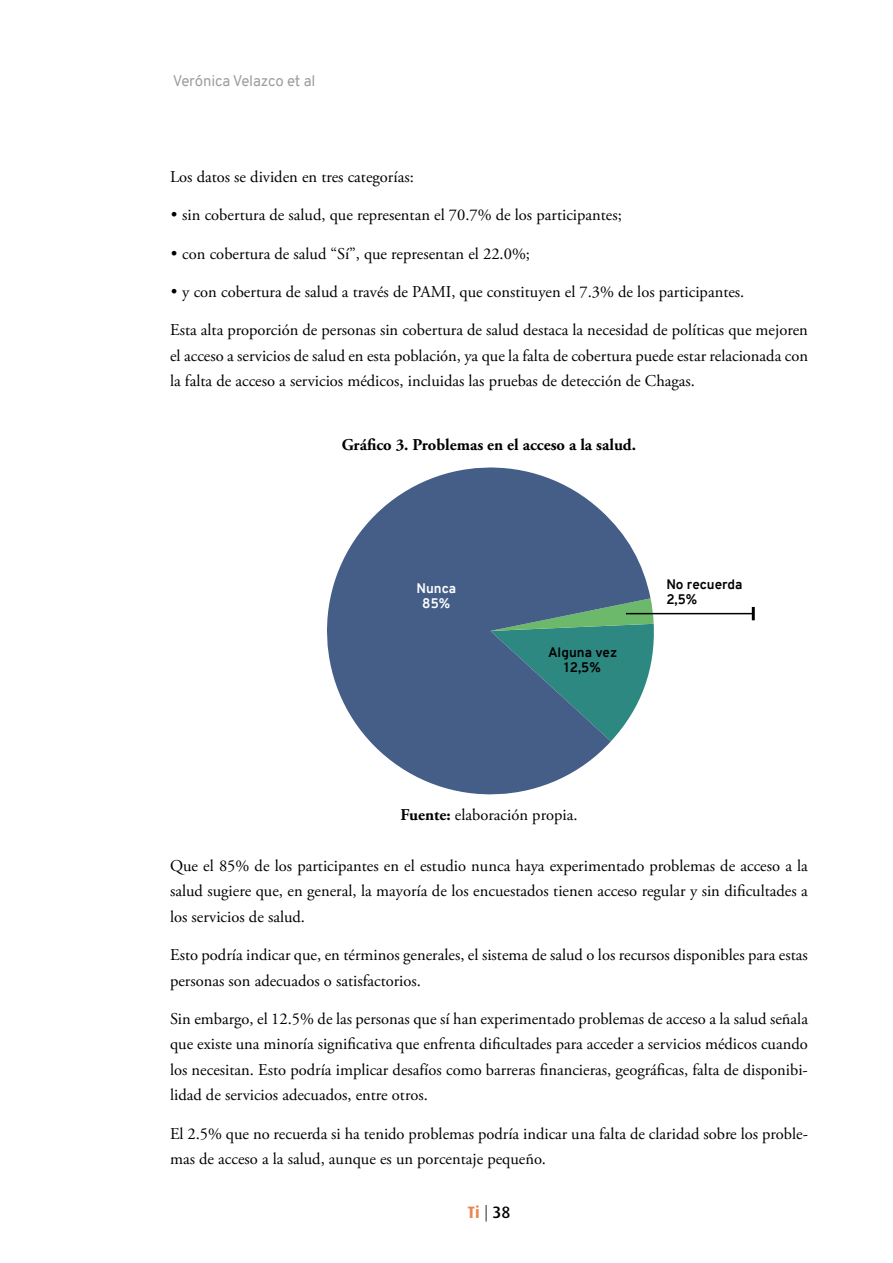
<style>
.page{position:relative;width:893px;height:1263px;background:#fff}
.page>*{position:absolute;margin:0;border:0;box-sizing:border-box;transform-origin:0 0}
.t1{font:16.5px/25.5px "Adobe Garamond Pro";color:#000;text-align:justify}
.t2{font:700 16.5px "Adobe Garamond Pro";color:#000}
.t3{font:700 16.5px "Dax";color:#eb8550}
.t4{font:15px "Overpass";letter-spacing:-.01em;color:#9d9d9c}
.t5{font:700 13.5px/15px "Overpass";color:#000}
.t6{font:700 13.5px/15px "Overpass";color:#fff;text-align:center}
.s1{font-family:"Gotham";font-weight:500}
.s2{font-weight:700}
.s3{font-weight:300;color:#000}
.s4{font-weight:500;color:#000}
</style>
<div class="page">
<svg style="left:651px;top:601px;width:5px;height:62px"></svg>
<svg style="left:327px;top:467px;width:324px;height:328px;fill:#445e88"></svg>
<hr style="left:626px;top:613px;width:127px;height:1px;background:#000">
<svg style="left:752px;top:607px;width:3px;height:13px"></svg>
<p class="t4" style="left:173px;top:71px;width:144px">Verónica Velazco et al</p>
<p class="t1" style="left:170px;top:165px;width:245px">Los datos se dividen en tres categorías:</p>
<p class="t1" style="left:170px;top:203px;width:453px"><span class="s1">•</span> sin cobertura de salud, que representan el 70.7% de los participantes;</p>
<p class="t1" style="left:170px;top:241px;width:361px"><span class="s1">•</span> con cobertura de salud “Sí”, que representan el 22.0%;</p>
<p class="t1" style="left:170px;top:279px;width:576px"><span class="s1">•</span> y con cobertura de salud a través de PAMI, que constituyen el 7.3% de los participantes.</p>
<p class="t1" style="left:170px;top:318px;width:639px">Esta alta proporción de personas sin cobertura de salud destaca la necesidad de políticas que mejoren el acceso a servicios de salud en esta población, ya que la falta de cobertura puede estar relacionada con la falta de acceso a servicios médicos, incluidas las pruebas de detección de Chagas.</p>
<p class="t2" style="left:342px;top:435px;width:296px">Gráfico 3. Problemas en el acceso a la salud.</p>
<p class="t6" style="left:416px;top:580px;width:41px">Nunca<br>85%</p>
<p class="t5" style="left:666px;top:577px;width:78px">No recuerda<br>2,5%</p>
<p class="t5" style="left:548px;top:644px;width:71px;text-align:center">Alguna vez<br>12,5%</p>
<p class="t1" style="left:401px;top:802px;width:178px"><span class="s2">Fuente:</span> elaboración propia.</p>
<p class="t1" style="left:170px;top:853px;width:639px">Que el 85% de los participantes en el estudio nunca haya experimentado problemas de acceso a la salud sugiere que, en general, la mayoría de los encuestados tienen acceso regular y sin dificultades a los servicios de salud.</p>
<p class="t1" style="left:170px;top:942px;width:639px">Esto podría indicar que, en términos generales, el sistema de salud o los recursos disponibles para estas personas son adecuados o satisfactorios.</p>
<p class="t1" style="left:170px;top:1006px;width:640px">Sin embargo, el 12.5% de las personas que sí han experimentado problemas de acceso a la salud señala que existe una minoría significativa que enfrenta dificultades para acceder a servicios médicos cuando los necesitan. Esto podría implicar desafíos como barreras financieras, geográficas, falta de disponibi&shy;lidad de servicios adecuados, entre otros.</p>
<p class="t1" style="left:170px;top:1121px;width:639px">El 2.5% que no recuerda si ha tenido problemas podría indicar una falta de claridad sobre los proble&shy;mas de acceso a la salud, aunque es un porcentaje pequeño.</p>
<p class="t3" style="left:468px;top:1203px;width:44px">Ti <span class="s3">|</span> <span class="s4">38</span></p>
</div>
